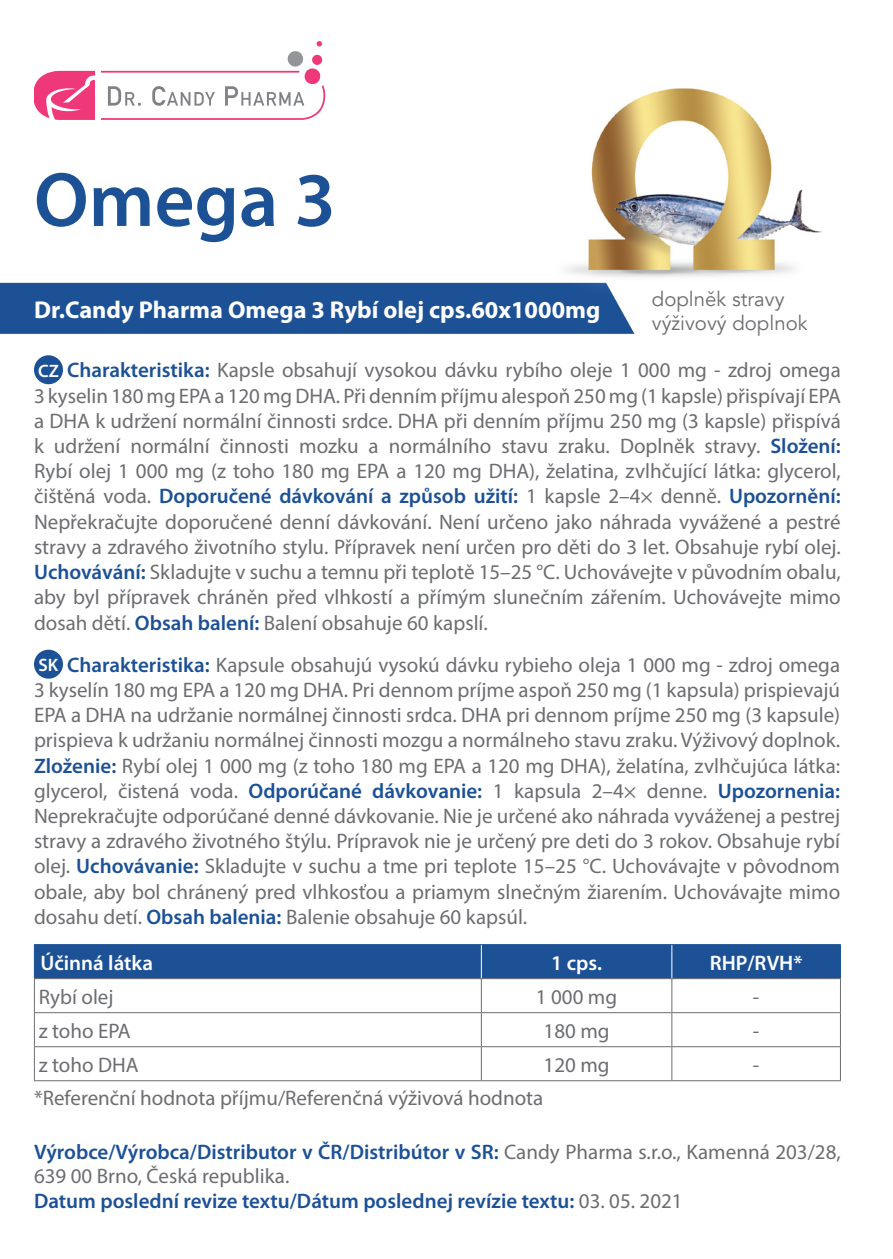
<style>
.page{position:relative;width:893px;height:1259px;background:#fff}
.page>*{position:absolute;margin:0;border:0;box-sizing:border-box;transform-origin:0 0}
.t1{font:600 77.4px "Myriad Pro";color:#1c5196}
.t2{font:700 24.3px "Myriad Pro";color:#fff}
.t3{font:800 24px "Avenir";color:#fff}
.t4{font:21px/25.2px "Myriad Pro";color:#6c6d70;text-align:justify}
.t5{font:600 21px/24.6px "Myriad Pro";color:#1c5196}
.t6{font:600 21px "Myriad Pro";color:#fff}
.t7{font:20.4px/24px "Avenir";color:#6c6d70}
.t8{font:600 18px "Myriad Pro";color:#fff}
.s1{font-weight:600;color:#1c5196}
.s2{font-weight:400;color:#6c6d70}
</style>
<div class="page">
<div style="left:35px;top:71px;width:290px;height:49px;border:2px solid #ef387a;border-radius:23px"></div>
<svg style="left:34px;top:71px;width:68px;height:49px"></svg>
<div style="left:298px;top:63px;width:28px;height:27px;background:#fff;border-radius:50%"></div>
<svg style="left:108px;top:41px;width:214px;height:65px"></svg>
<div style="left:0;top:283px;width:634px;height:51px;background:#1c5196"></div>
<div style="left:34px;top:355px;width:29px;height:29px;background:#1c5196;border-radius:50%"></div>
<div style="left:34px;top:649px;width:29px;height:29px;background:#1c5196;border-radius:50%"></div>
<div style="left:35px;top:945px;width:805px;height:33px;background:#1c5196"></div>
<hr style="left:481px;top:945px;width:1px;height:33px;background:#fff">
<hr style="left:671px;top:945px;width:1px;height:33px;background:#fff">
<hr style="left:34px;top:978px;width:447px;height:1px;background:#6c6d70">
<hr style="left:34px;top:979px;width:1px;height:33px;background:#6c6d70">
<hr style="left:481px;top:978px;width:191px;height:1px;background:#6c6d70">
<hr style="left:481px;top:979px;width:1px;height:33px;background:#6c6d70">
<hr style="left:672px;top:978px;width:169px;height:1px;background:#6c6d70">
<hr style="left:671px;top:979px;width:1px;height:33px;background:#6c6d70">
<hr style="left:840px;top:979px;width:1px;height:33px;background:#6c6d70">
<hr style="left:34px;top:1012px;width:447px;height:1px;background:#6c6d70">
<hr style="left:34px;top:1013px;width:1px;height:33px;background:#6c6d70">
<hr style="left:481px;top:1012px;width:191px;height:1px;background:#6c6d70">
<hr style="left:481px;top:1013px;width:1px;height:33px;background:#6c6d70">
<hr style="left:672px;top:1012px;width:169px;height:1px;background:#6c6d70">
<hr style="left:671px;top:1013px;width:1px;height:33px;background:#6c6d70">
<hr style="left:840px;top:1013px;width:1px;height:33px;background:#6c6d70">
<hr style="left:34px;top:1046px;width:447px;height:1px;background:#6c6d70">
<hr style="left:34px;top:1047px;width:1px;height:33px;background:#6c6d70">
<hr style="left:481px;top:1046px;width:191px;height:1px;background:#6c6d70">
<hr style="left:481px;top:1047px;width:1px;height:33px;background:#6c6d70">
<hr style="left:672px;top:1046px;width:169px;height:1px;background:#6c6d70">
<hr style="left:671px;top:1047px;width:1px;height:33px;background:#6c6d70">
<hr style="left:840px;top:1047px;width:1px;height:33px;background:#6c6d70">
<hr style="left:34px;top:1080px;width:447px;height:1px;background:#6c6d70">
<hr style="left:481px;top:1080px;width:191px;height:1px;background:#6c6d70">
<hr style="left:672px;top:1080px;width:169px;height:1px;background:#6c6d70">
<hr style="left:34px;top:944px;width:447px;height:1px;background:#1c5196">
<hr style="left:34px;top:945px;width:1px;height:33px;background:#1c5196">
<hr style="left:481px;top:944px;width:191px;height:1px;background:#1c5196">
<hr style="left:672px;top:944px;width:169px;height:1px;background:#1c5196">
<hr style="left:840px;top:945px;width:1px;height:33px;background:#1c5196">
<img style="left:543px;top:88px;width:279px;height:217px">
<h1 class="t1" style="left:34px;top:151px;width:303px">Omega 3</h1>
<p class="t3" style="left:34px;top:294px;width:508px">Dr. Candy Pharma Vitamin C tbl. 100x250mg</p>
<p class="t7" style="left:652px;top:287px;width:157px">doplněk stravy výživový doplnok</p>
<p class="t2" style="left:34px;top:293px;width:568px">Dr.Candy Pharma Omega 3 Rybí olej cps.60x1000mg</p>
<p class="t4" style="left:34px;top:357px;width:808px;text-indent:33px"><span class="s1">Charakteristika:</span> Kapsle obsahují vysokou dávku rybího oleje 1 000 mg - zdroj omega 3 kyselin 180 mg EPA a 120 mg DHA. Při denním příjmu alespoň 250 mg (1 kapsle) přispívají EPA a DHA k udržení normální činnosti srdce. DHA při denním příjmu 250 mg (3 kapsle) přispívá k udržení normální činnosti mozku a normálního stavu zraku. Doplněk stravy. <span class="s1">Složení:<br></span>Rybí olej 1 000 mg (z toho 180 mg EPA a 120 mg DHA), želatina, zvlhčující látka: glycerol, čištěná voda. <span class="s1">Doporučené dávkování a způsob užití:</span> 1 kapsle 2–4× denně. <span class="s1">Upozornění:<br></span>Nepřekračujte doporučené denní dávkování. Není určeno jako náhrada vyvážené a pestré stravy a zdravého životního stylu. Přípravek není určen pro děti do 3 let. Obsahuje rybí olej.<br><span class="s1">Uchovávání:</span> Skladujte v suchu a temnu při teplotě 15–25 °C. Uchovávejte v původním obalu, aby byl přípravek chráněn před vlhkostí a přímým slunečním zářením. Uchovávejte mimo dosah dětí. <span class="s1">Obsah balení:</span> Balení obsahuje 60 kapslí.</p>
<p class="t8" style="left:38px;top:359px;width:22px">CZ</p>
<p class="t4" style="left:34px;top:652px;width:808px;text-indent:33px"><span class="s1">Charakteristika:</span> Kapsule obsahujú vysokú dávku rybieho oleja 1 000 mg - zdroj omega 3 kyselín 180 mg EPA a 120 mg DHA. Pri dennom príjme aspoň 250 mg (1 kapsula) prispievajú EPA a DHA na udržanie normálnej činnosti srdca. DHA pri dennom príjme 250 mg (3 kapsule) prispieva k udržaniu normálnej činnosti mozgu a normálneho stavu zraku. Výživový doplnok.<br><span class="s1">Zloženie:</span> Rybí olej 1 000 mg (z toho 180 mg EPA a 120 mg DHA), želatína, zvlhčujúca látka: glycerol, čistená voda. <span class="s1">Odporúčané dávkovanie:</span> 1 kapsula 2–4× denne. <span class="s1">Upozornenia:<br></span>Neprekračujte odporúčané denné dávkovanie. Nie je určené ako náhrada vyváženej a pestrej stravy a zdravého životného štýlu. Prípravok nie je určený pre deti do 3 rokov. Obsahuje rybí olej. <span class="s1">Uchovávanie:</span> Skladujte v suchu a tme pri teplote 15–25 °C. Uchovávajte v pôvodnom obale, aby bol chránený pred vlhkosťou a priamym slnečným žiarením. Uchovávajte mimo dosahu detí. <span class="s1">Obsah balenia:</span> Balenie obsahuje 60 kapsúl.</p>
<p class="t8" style="left:39px;top:653px;width:21px">SK</p>
<p class="t6" style="left:40px;top:949px;width:114px">Účinná látka</p>
<p class="t6" style="left:551px;top:949px;width:52px">1 cps.</p>
<p class="t6" style="left:710px;top:949px;width:94px">RHP/RVH*</p>
<p class="t4" style="left:39px;top:983px;width:76px">Rybí olej</p>
<p class="t4" style="left:536px;top:983px;width:83px">1 000 mg</p>
<p class="t4" style="left:753px;top:983px;width:8px">-</p>
<p class="t4" style="left:39px;top:1017px;width:94px">z toho EPA</p>
<p class="t4" style="left:544px;top:1017px;width:68px">180 mg</p>
<p class="t4" style="left:753px;top:1017px;width:8px">-</p>
<p class="t4" style="left:39px;top:1051px;width:101px">z toho DHA</p>
<p class="t4" style="left:544px;top:1051px;width:68px">120 mg</p>
<p class="t4" style="left:753px;top:1051px;width:8px">-</p>
<p class="t4" style="left:34px;top:1085px;width:511px">*Referenční hodnota příjmu/Referenčná výživová hodnota</p>
<p class="t5" style="left:34px;top:1139px;width:808px">Výrobce/Výrobca/Distributor v ČR/Distribútor v SR: <span class="s2">Candy Pharma s.r.o., Kamenná 203/28,<br>639 00 Brno, Česká republika.<br></span>Datum poslední revize textu/Dátum poslednej revízie textu: <span class="s2">03. 05. 2021</span></p>
</div>
